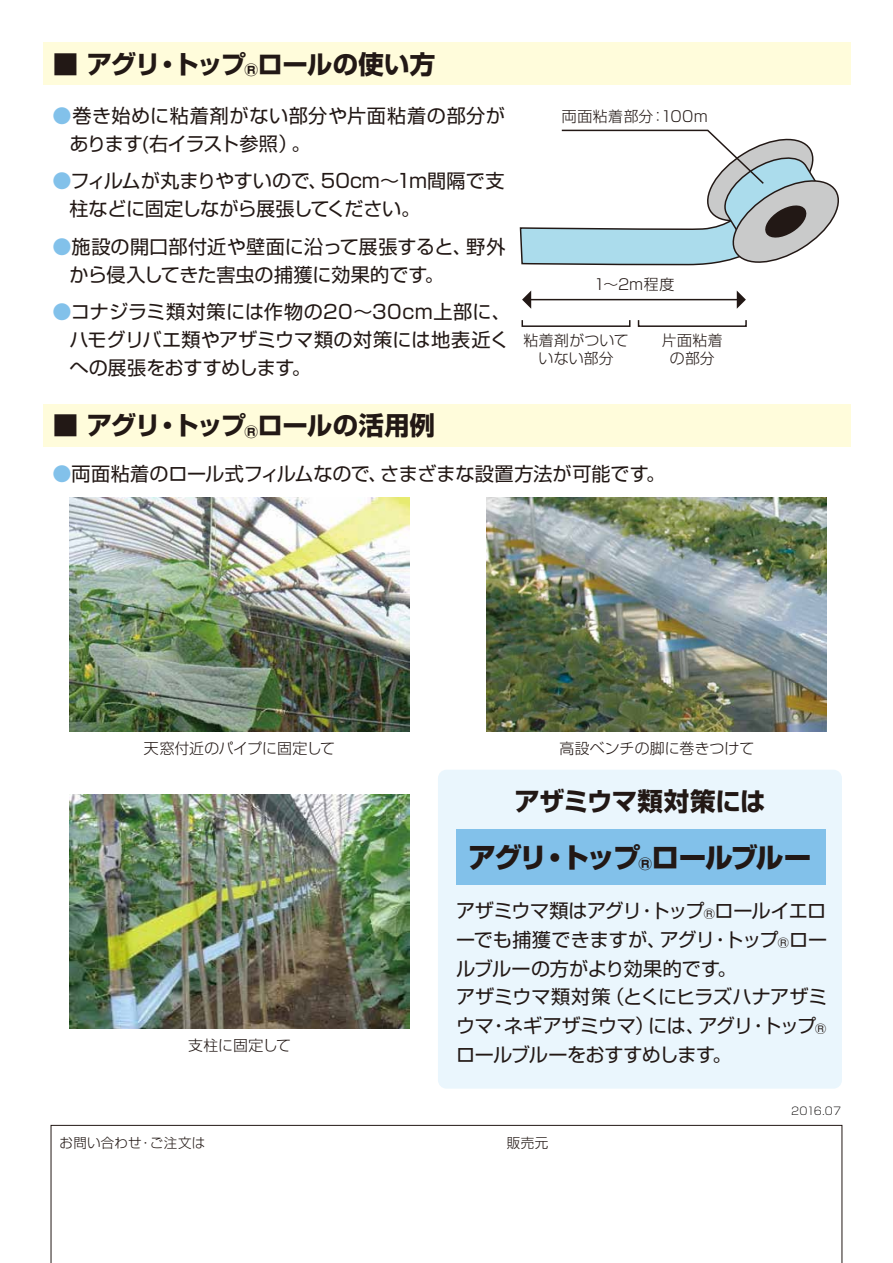
<style>
.page{position:relative;width:893px;height:1263px;background:#fff}
.page>*{position:absolute;margin:0;border:0;box-sizing:border-box;transform-origin:0 0}
.t1{font:800 27.6px "Shin Go Pr 6 N";letter-spacing:-.065em;color:#221815}
.t2{font:700 25.5px "Shin Go Pr 6";letter-spacing:-.03em;color:#221815}
.t3{font:19.2px/28.7px "Shin Go Pr 6";letter-spacing:-.005em;color:#221815}
.t4{font:19.2px/28.2px "Shin Go Pr 6";letter-spacing:.02em;color:#221815}
.t5{font:300 14.85px/18.8px "Shin Go Pr 6";letter-spacing:.01em;color:#221815;text-align:center}
.t6{font:300 14.85px "Shin Go Pr 6";letter-spacing:-.01em;color:#221815}
.t7{font:300 13.5px "Shin Go Pr 6 N";letter-spacing:.025em;color:#221815}
.t8{font:300 expanded 10.65px "Shin Go Pr 6 N";letter-spacing:-.04em;color:#040000}
.s1{font-family:"Shin Go Pr 6 N";font-size:13.65px}
.s2{color:#82c1ea}
.s3{font-weight:700;font-size:13.65px}
.s4{font-size:11.1px}
</style>
<div class="page">
<img style="left:69px;top:497px;width:341px;height:234px">
<img style="left:69px;top:795px;width:341px;height:234px">
<div style="left:438px;top:770px;width:404px;height:319px;background:#eaf6fd;border-radius:9px"></div>
<div style="left:43px;top:43px;width:807px;height:42px;background:#fffcdb"></div>
<div style="left:43px;top:404px;width:807px;height:42px;background:#fffcdb"></div>
<div style="left:456px;top:829px;width:370px;height:55px;background:#82c1ea"></div>
<svg style="left:51px;top:1125px;width:791px;height:138px"></svg>
<img style="left:487px;top:497px;width:340px;height:234px">
<svg style="left:519px;top:129px;width:320px;height:198px"></svg>
<h2 class="t2" style="left:53px;top:44px;width:384px">■ アグリ・トップ<span class="s1">Ⓡ</span>ロールの使い方</h2>
<p class="t4" style="left:69px;top:100px;width:437px;text-indent:-17px"><span class="s2">●</span>巻き始めに粘着剤がない部分や片面粘着の部分があります(右イラスト参照）。</p>
<p class="t3" style="left:69px;top:165px;width:437px;line-height:28.2px;text-indent:-17px"><span class="s2">●</span>フィルムが丸まりやすいので、50cm～1m間隔で支柱などに固定しながら展張してください。</p>
<p class="t3" style="left:69px;top:231px;width:438px;line-height:28.2px;text-indent:-17px"><span class="s2">●</span>施設の開口部付近や壁面に沿って展張すると、野外から侵入してきた害虫の捕獲に効果的です。</p>
<p class="t3" style="left:69px;top:296px;width:443px;line-height:28.2px;text-align:justify;text-indent:-17px"><span class="s2">●</span>コナジラミ類対策には作物の20～30cm上部に、ハモグリバエ類やアザミウマ類の対策には地表近くへの展張をおすすめします。</p>
<h2 class="t2" style="left:53px;top:405px;width:384px">■ アグリ・トップ<span class="s1">Ⓡ</span>ロールの活用例</h2>
<p class="t5" style="left:562px;top:106px;width:147px">両面粘着部分：100m</p>
<p class="t5" style="left:594px;top:273px;width:82px">1～2m程度</p>
<p class="t5" style="left:523px;top:329px;width:107px">粘着剤がついていない部分</p>
<p class="t5" style="left:662px;top:329px;width:62px">片面粘着の部分</p>
<p class="t3" style="left:52px;top:457px;width:614px"><span class="s2">●</span>両面粘着のロール式フィルムなので、さまざまな設置方法が可能です。</p>
<p class="t6" style="left:144px;top:736px;width:192px">天窓付近のパイプに固定して</p>
<p class="t5" style="left:188px;top:1035px;width:104px">支柱に固定して</p>
<p class="t5" style="left:559px;top:738px;width:196px">高設ベンチの脚に巻きつけて</p>
<h2 class="t2" style="left:514px;top:781px;width:253px">アザミウマ類対策には</h2>
<h1 class="t1" style="left:469px;top:835px;width:344px">アグリ・トップ<span class="s3">Ⓡ</span>ロールブルー</h1>
<p class="t3" style="left:456px;top:895px;width:373px">アザミウマ類はアグリ・トップ<span class="s4">Ⓡ</span>ロールイエローでも捕獲できますが、アグリ・トップ<span class="s4">Ⓡ</span>ロールブルーの方がより効果的です。<br>アザミウマ類対策（とくにヒラズハナアザミウマ・ネギアザミウマ）には、アグリ・トップ<span class="s4">Ⓡ</span>ロールブルーをおすすめします。</p>
<p class="t8" style="left:791px;top:1102px;width:51px">2016.07</p>
<p class="t7" style="left:60px;top:1132px;width:147px">お問い合わせ・ご注文は</p>
<p class="t7" style="left:507px;top:1132px;width:43px">販売元</p>
</div>
